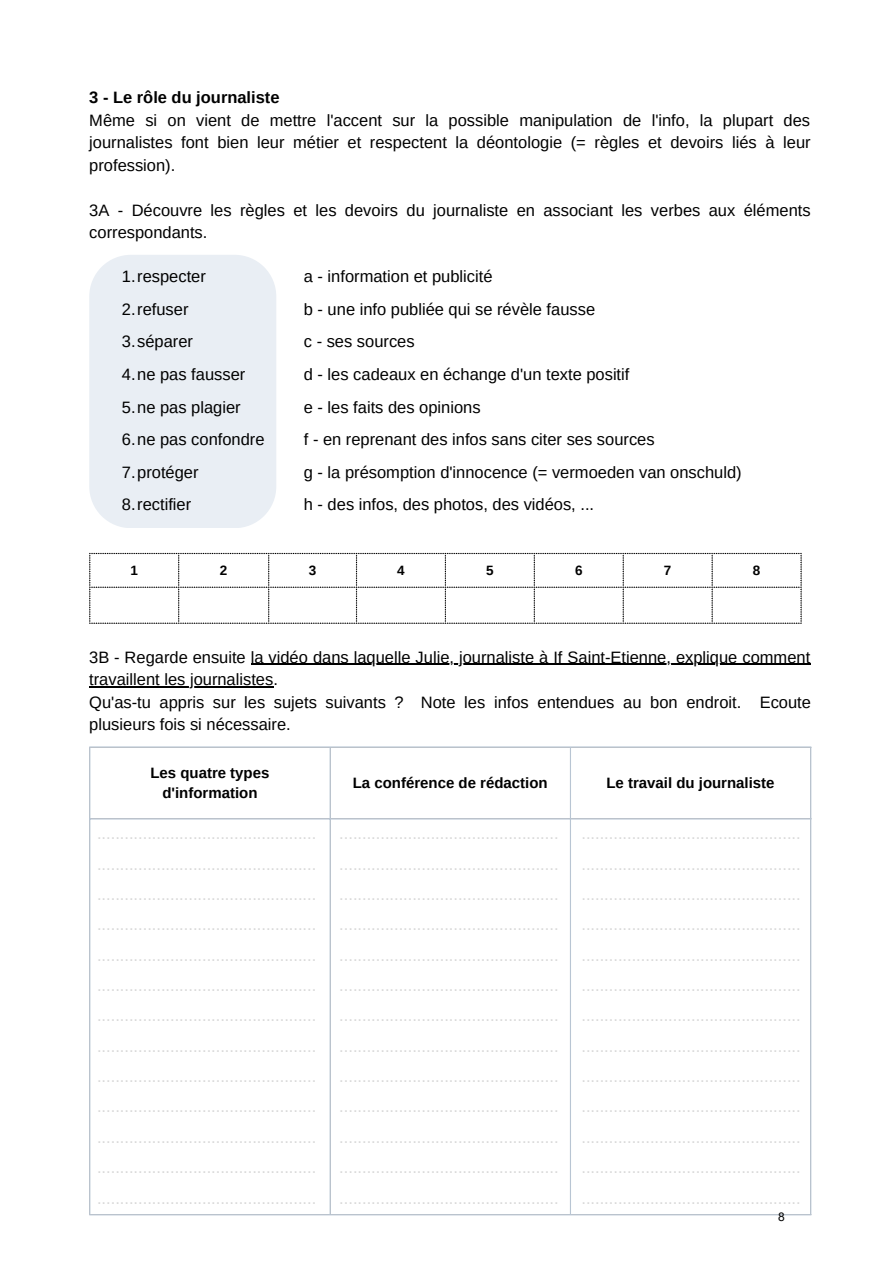
<style>
.page{position:relative;width:893px;height:1264px;background:#fff}
.page>*{position:absolute;margin:0;border:0;box-sizing:border-box;transform-origin:0 0}
.t1{font:16.5px/30.3px "Arimo";color:#d9d9d9;text-align:justify}
.t2{font:16.5px/22.5px "Arimo";color:#000}
.t3{font:700 16.5px "Arimo";color:#000}
.t4{font:700 15px/20.2px "Arimo";color:#000;text-align:center}
.t5{font:700 13.5px "Arimo";color:#000}
.t6{font:12px "Arial";color:#000}
</style>
<div class="page">
<div style="left:89px;top:255px;width:187px;height:273px;background:#e9eef4"></div>
<svg style="left:89px;top:553px;width:712px;height:70px"></svg>
<hr style="left:89px;top:747px;width:1px;height:467px;background:#b8c5d3">
<hr style="left:329px;top:747px;width:2px;height:467px;background:#b8c5d3">
<hr style="left:570px;top:747px;width:1px;height:467px;background:#b8c5d3">
<hr style="left:810px;top:747px;width:1px;height:467px;background:#b8c5d3">
<hr style="left:89px;top:746px;width:722px;height:1px;background:#b8c5d3">
<hr style="left:89px;top:818px;width:722px;height:1px;background:#b8c5d3">
<hr style="left:89px;top:1214px;width:722px;height:1px;background:#b8c5d3">
<hr style="left:251px;top:663px;width:559px;height:2px;background:#000">
<hr style="left:89px;top:686px;width:184px;height:1px;background:#000">
<p class="t3" style="left:89px;top:88px;width:192px">3 - Le rôle du journaliste</p>
<p class="t2" style="left:89px;top:109px;width:723px;text-align:justify">Même si on vient de mettre l'accent sur la possible manipulation de l'info, la plupart des journalistes font bien leur métier et respectent la déontologie (= règles et devoirs liés à leur profession).</p>
<p class="t2" style="left:89px;top:199px;width:722px">3A - Découvre les règles et les devoirs du journaliste en associant les verbes aux éléments correspondants.</p>
<p class="t2" style="left:122px;top:265px;width:86px">1.respecter</p>
<p class="t2" style="left:122px;top:298px;width:68px">2.refuser</p>
<p class="t2" style="left:122px;top:330px;width:73px">3.séparer</p>
<p class="t2" style="left:122px;top:363px;width:125px">4.ne pas fausser</p>
<p class="t2" style="left:122px;top:395px;width:120px">5.ne pas plagier</p>
<p class="t2" style="left:122px;top:428px;width:144px">6.ne pas confondre</p>
<p class="t2" style="left:122px;top:461px;width:78px">7.protéger</p>
<p class="t2" style="left:122px;top:493px;width:71px">8.rectifier</p>
<p class="t2" style="left:304px;top:265px;width:190px">a - information et publicité</p>
<p class="t2" style="left:304px;top:298px;width:293px">b - une info publiée qui se révèle fausse</p>
<p class="t2" style="left:304px;top:330px;width:112px">c - ses sources</p>
<p class="t2" style="left:304px;top:363px;width:327px">d - les cadeaux en échange d'un texte positif</p>
<p class="t2" style="left:304px;top:395px;width:178px">e - les faits des opinions</p>
<p class="t2" style="left:304px;top:428px;width:352px">f - en reprenant des infos sans citer ses sources</p>
<p class="t2" style="left:304px;top:461px;width:439px">g - la présomption d'innocence (= vermoeden van onschuld)</p>
<p class="t2" style="left:304px;top:493px;width:292px">h - des infos, des photos, des vidéos, ...</p>
<p class="t5" style="left:130px;top:563px;width:9px">1</p>
<p class="t5" style="left:220px;top:563px;width:9px">2</p>
<p class="t5" style="left:309px;top:563px;width:9px">3</p>
<p class="t5" style="left:397px;top:563px;width:9px">4</p>
<p class="t5" style="left:486px;top:563px;width:9px">5</p>
<p class="t5" style="left:575px;top:563px;width:9px">6</p>
<p class="t5" style="left:663px;top:563px;width:9px">7</p>
<p class="t5" style="left:752px;top:563px;width:9px">8</p>
<p class="t2" style="left:89px;top:645px;width:722px">3B - Regarde ensuite la vidéo dans laquelle Julie, journaliste à If Saint-Etienne, explique comment travaillent les journalistes.</p>
<p class="t2" style="left:89px;top:690px;width:723px">Qu'as-tu appris sur les sujets suivants ? Note les infos entendues au bon endroit. Ecoute plusieurs fois si nécessaire.</p>
<p class="t4" style="left:150px;top:762px;width:120px">Les quatre types d'information</p>
<p class="t4" style="left:353px;top:772px;width:196px">La conférence de rédaction</p>
<p class="t4" style="left:606px;top:772px;width:170px">Le travail du journaliste</p>
<p class="t1" style="left:97px;top:818px;width:221px">................................................ ................................................ ................................................ ................................................ ................................................ ................................................ ................................................ ................................................ ................................................ ................................................ ................................................ ................................................ ................................................</p>
<p class="t1" style="left:339px;top:818px;width:221px">................................................ ................................................ ................................................ ................................................ ................................................ ................................................ ................................................ ................................................ ................................................ ................................................ ................................................ ................................................ ................................................</p>
<p class="t1" style="left:581px;top:818px;width:221px">................................................ ................................................ ................................................ ................................................ ................................................ ................................................ ................................................ ................................................ ................................................ ................................................ ................................................ ................................................ ................................................</p>
<p class="t6" style="left:778px;top:1208px;width:8px">8</p>
</div>
